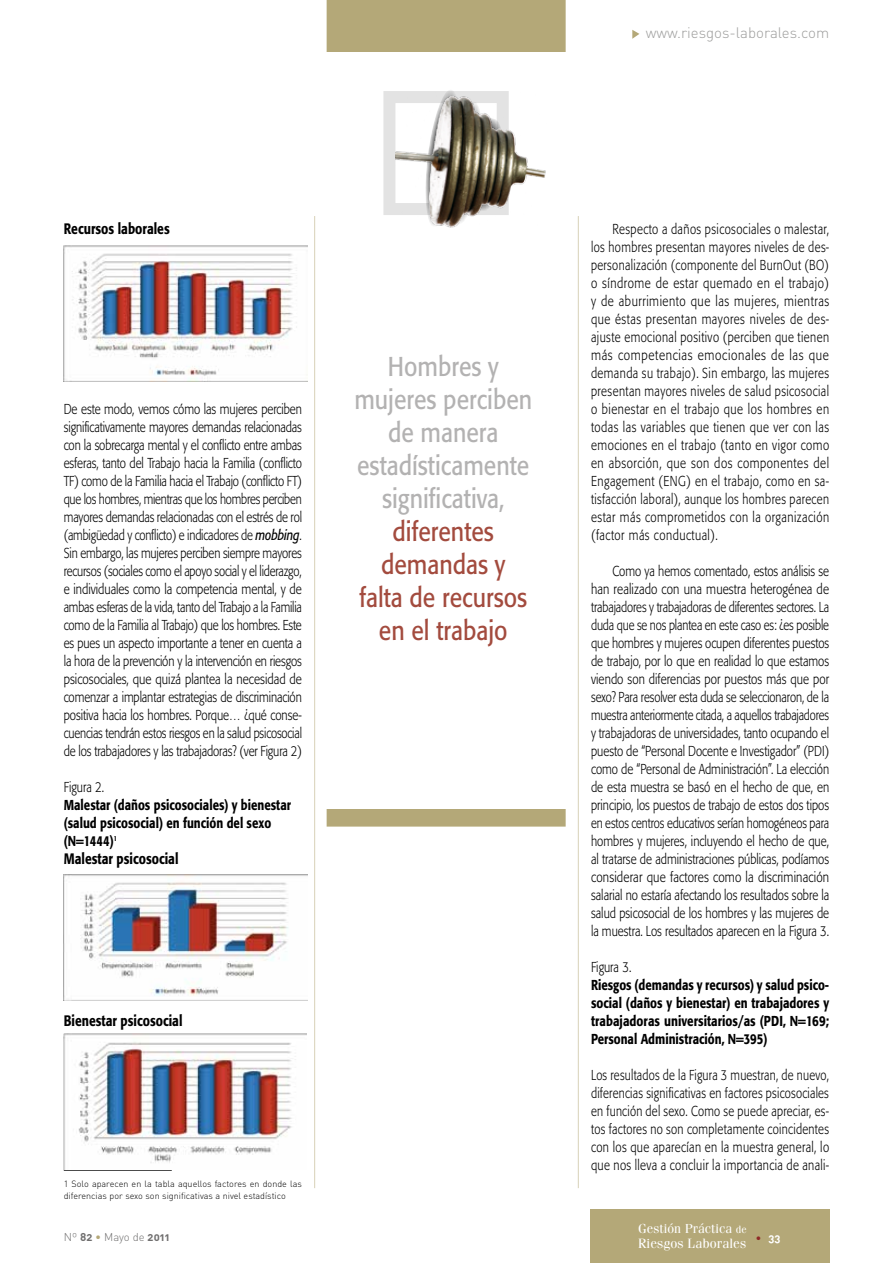
<style>
.page{position:relative;width:893px;height:1263px;background:#fff}
.page>*{position:absolute;margin:0;border:0;box-sizing:border-box;transform-origin:0 0}
.t1{font:27px/33px "Formata";color:#b3b2b2;text-align:center;scale:.85 1}
.t2{font:27px/33px "Formata";color:#a34b3e;text-align:center;scale:.85 1}
.t3{font:500 15px "Formata";color:#000;scale:.8 1}
.t4{font:300 15px "DIN";color:#9d9d9c}
.t5{font:300 14.25px/18px "Formata";color:#000;text-align:justify;scale:.8 1}
.t6{font:300 14.25px/18px "Formata";color:#000;text-align:justify;scale:.79 1}
.t7{font:300 14.25px/18px "Formata";color:#000;text-align:justify;scale:.78 1}
.t8{font:500 14.25px/18px "Formata";color:#000;scale:.8 1}
.t9{font:13.5px "Fenice Std";letter-spacing:.005em;color:#fff}
.t10{font:13.05px "Fenice Std";color:#fff}
.t11{font:300 11.25px "DIN";color:#706f6f}
.t12{font:11.25px "DIN Bold Alternate";color:#fff}
.t13{font:300 9px/12px "DIN";color:#000}
.s1{font-weight:400;font-style:italic}
.s2{font-family:"DIN Bold Alternate";font-weight:400}
.s3{color:#b4a878}
.s4{font-size:10.5px}
.s5{font-family:"DIN";font-weight:300;color:#8e2927}
</style>
<div class="page">
<div style="left:590px;top:1209px;width:239px;height:54px;background:#b4a878"></div>
<svg style="left:632px;top:30px;width:7px;height:9px"></svg>
<hr style="left:64px;top:1170px;width:108px;height:1px;background:#000">
<hr style="left:314px;top:216px;width:1px;height:972px;background:#d8d1b8">
<hr style="left:578px;top:216px;width:1px;height:972px;background:#d8d1b8">
<img style="left:64px;top:874px;width:244px;height:127px">
<img style="left:63px;top:245px;width:244px;height:137px">
<img style="left:63px;top:1033px;width:244px;height:136px">
<div style="left:327px;top:0;width:239px;height:826px;background:#b4a878"></div>
<div style="left:323px;top:52px;width:246px;height:756px;background:#fff"></div>
<div style="left:383px;top:91px;width:126px;height:124px;border:12px solid #e3e3e3"></div>
<svg style="left:423px;top:90px;width:82px;height:2px"></svg>
<img style="left:395px;top:92px;width:151px;height:136px">
<p class="t4" style="left:646px;top:24px;width:185px">www.riesgos-laborales.com</p>
<p class="t3" style="left:64px;top:219px;width:134px">Recursos laborales</p>
<p class="t5" style="left:64px;top:400px;width:299px">De este modo, vemos cómo las mujeres perciben significativamente mayores demandas relacionadas con la sobrecarga mental y el conflicto entre ambas esferas, tanto del Trabajo hacia la Familia (conflicto TF) como de la Familia hacia el Trabajo (conflicto FT) que los hombres, mientras que los hombres perciben mayores demandas relacionadas con el estrés de rol (ambigüedad y conflicto) e indicadores de <span class="s1">mobbing</span>.<br>Sin embargo, las mujeres perciben siempre mayores recursos (sociales como el apoyo social y el liderazgo, e individuales como la competencia mental, y de ambas esferas de la vida, tanto del Trabajo a la Familia como de la Familia al Trabajo) que los hombres. Este es pues un aspecto importante a tener en cuenta a la hora de la prevención y la intervención en riesgos psicosociales, que quizá plantea la necesidad de comenzar a implantar estrategias de discriminación positiva hacia los hombres. Porque… ¿qué conse&shy;cuencias tendrán estos riesgos en la salud psicosocial de los trabajadores y las trabajadoras? (ver Figura 2)</p>
<p class="t5" style="left:64px;top:778px;width:52px">Figura 2.</p>
<p class="t8" style="left:64px;top:796px;width:286px">Malestar (daños psicosociales) y bienestar (salud psicosocial) en función del sexo (N=1444)<sup>1</sup></p>
<p class="t3" style="left:64px;top:849px;width:145px">Malestar psicosocial</p>
<h1 class="t1" style="left:354px;top:350px;width:211px">Hombres y mujeres perciben de manera estadísticamente significativa,</h1>
<h1 class="t2" style="left:359px;top:515px;width:199px">diferentes demandas y falta de recursos en el trabajo</h1>
<p class="t3" style="left:64px;top:1011px;width:150px">Bienestar psicosocial</p>
<p class="t13" style="left:64px;top:1178px;width:240px">1 Solo aparecen en la tabla aquellos factores en donde las diferencias por sexo son significativas a nivel estadístico</p>
<p class="t11" style="left:64px;top:1230px;width:107px">Nº <span class="s2">82</span> <span class="s3">•</span> Mayo de <span class="s2">2011</span></p>
<p class="t6" style="left:591px;top:220px;width:303px;text-indent:21px">Respecto a daños psicosociales o malestar, los hombres presentan mayores niveles de des&shy;personalización (componente del BurnOut (BO) o síndrome de estar quemado en el trabajo) y de aburrimiento que las mujeres, mientras que éstas presentan mayores niveles de des&shy;ajuste emocional positivo (perciben que tienen más competencias emocionales de las que demanda su trabajo). Sin embargo, las mujeres presentan mayores niveles de salud psicosocial o bienestar en el trabajo que los hombres en todas las variables que tienen que ver con las emociones en el trabajo (tanto en vigor como en absorción, que son dos componentes del Engagement (ENG) en el trabajo, como en sa&shy;tisfacción laboral), aunque los hombres parecen estar más comprometidos con la organización (factor más conductual).</p>
<p class="t5" style="left:591px;top:562px;width:299px;text-indent:21px">Como ya hemos comentado, estos análisis se han realizado con una muestra heterogénea de trabajadores y trabajadoras de diferentes sectores. La duda que se nos plantea en este caso es: ¿es posible que hombres y mujeres ocupen diferentes puestos de trabajo, por lo que en realidad lo que estamos viendo son diferencias por puestos más que por sexo? Para resolver esta duda se seleccionaron, de la muestra anteriormente citada, a aquellos trabajadores y trabajadoras de universidades, tanto ocupando el puesto de “Personal Docente e Investigador” (PDI) como de “Personal de Administración”. La elección de esta muestra se basó en el hecho de que, en principio, los puestos de trabajo de estos dos tipos en estos centros educativos serían homogéneos para hombres y mujeres, incluyendo el hecho de que, al tratarse de administraciones públicas, podíamos considerar que factores como la discriminación salarial no estaría afectando los resultados sobre la salud psicosocial de los hombres y las mujeres de la muestra. Los resultados aparecen en la Figura 3.</p>
<p class="t5" style="left:591px;top:958px;width:52px">Figura 3.</p>
<p class="t8" style="left:591px;top:976px;width:299px;text-align:justify">Riesgos (demandas y recursos) y salud psico&shy;social (daños y bienestar) en trabajadores y trabajadoras universitarios/as (PDI, N=169; Personal Administración, N=395)</p>
<p class="t7" style="left:591px;top:1066px;width:307px">Los resultados de la Figura 3 muestran, de nuevo, diferencias significativas en factores psicosociales en función del sexo. Como se puede apreciar, es&shy;tos factores no son completamente coincidentes con los que aparecían en la muestra general, lo que nos lleva a concluir la importancia de anali-</p>
<p class="t10" style="left:638px;top:1220px;width:110px">Gestión Práctica <span class="s4">de</span></p>
<p class="t9" style="left:638px;top:1235px;width:110px">Riesgos Laborales</p>
<p class="t12" style="left:756px;top:1230px;width:26px"><span class="s5">•</span> 33</p>
</div>
